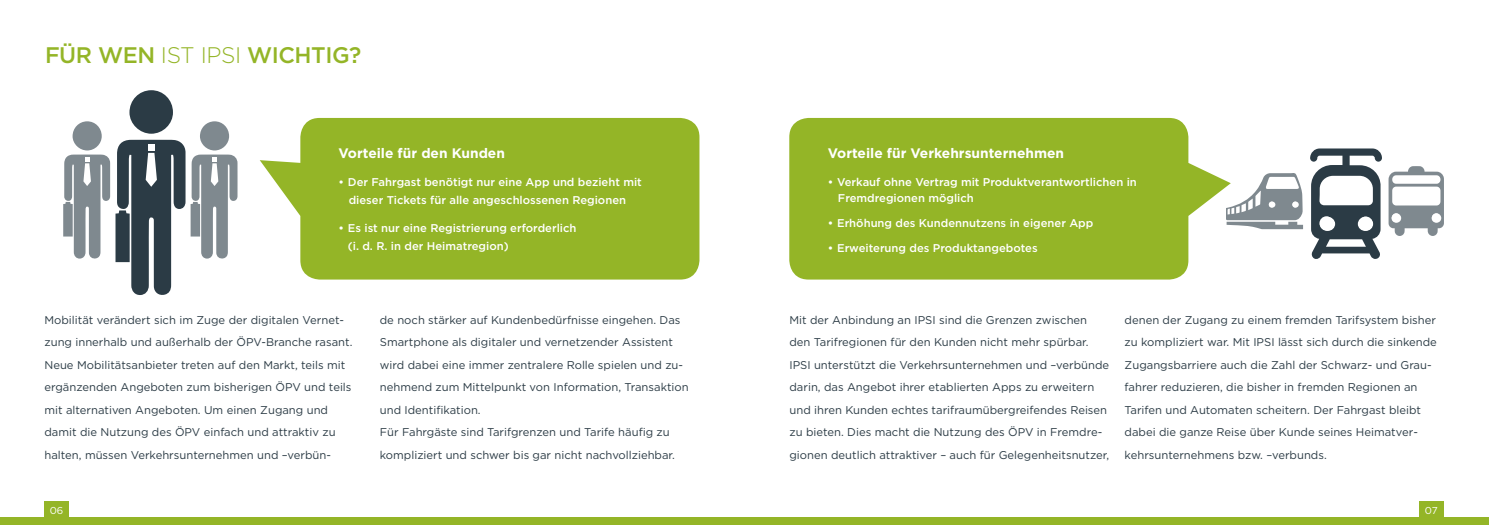
<style>
.page{position:relative;width:1489px;height:525px;background:#fff}
.page>*{position:absolute;margin:0;border:0;box-sizing:border-box;transform-origin:0 0}
.t1{font:500 22.5px "Gotham";letter-spacing:-.02em;color:#94b527}
.t2{font:700 13.75px "Gotham";color:#fff}
.t3{font:11.25px/22.5px "Gotham";color:#2b3b45}
.t4{font:500 11.25px/18.5px "Gotham";color:#fff}
.t5{font:10px "Gotham";color:#fff}
.s1{font-weight:300}
</style>
<div class="page">
<div style="left:0;top:517px;width:1488px;height:7px;background:#94b527"></div>
<div style="left:1419px;top:501px;width:24px;height:23px;background:#94b527"></div>
<div style="left:44px;top:501px;width:25px;height:23px;background:#94b527"></div>
<svg style="left:260px;top:118px;width:439px;height:161px;fill:#94b527"></svg>
<svg style="left:789px;top:118px;width:436px;height:161px;fill:#94b527"></svg>
<div style="left:129px;top:90px;width:44px;height:44px;background:#2b3b45;border-radius:50%"></div>
<div style="left:72px;top:121px;width:30px;height:29px;background:#7f898f;border-radius:50%"></div>
<div style="left:200px;top:121px;width:29px;height:29px;background:#7f898f;border-radius:50%"></div>
<svg style="left:63px;top:140px;width:174px;height:155px"></svg>
<svg style="left:1225px;top:173px;width:77px;height:56px"></svg>
<div style="left:1268px;top:201px;width:7px;height:6px;background:#fff;border-radius:50%"></div>
<svg style="left:1388px;top:166px;width:55px;height:70px"></svg>
<div style="left:1391px;top:213px;width:9px;height:10px;background:#fff;border-radius:50%"></div>
<div style="left:1431px;top:213px;width:10px;height:10px;background:#fff;border-radius:50%"></div>
<svg style="left:1310px;top:148px;width:71px;height:111px"></svg>
<div style="left:1319px;top:216px;width:16px;height:15px;background:#fff;border-radius:50%"></div>
<div style="left:1357px;top:216px;width:15px;height:15px;background:#fff;border-radius:50%"></div>
<h1 class="t1" style="left:45px;top:40px;width:318px">FÜR WEN <span class="s1">IST IPSI</span> WICHTIG?</h1>
<p class="t2" style="left:338px;top:144px;width:168px">Vorteile für den Kunden</p>
<p class="t4" style="left:338px;top:172px;width:305px;text-align:center">• Der Fahrgast benötigt nur eine App und bezieht mit dieser Tickets für alle angeschlossenen Regionen</p>
<p class="t4" style="left:348px;top:218px;width:230px;text-indent:-9px">• Es ist nur eine Registrierung erforderlich (i. d. R. in der Heimatregion)</p>
<p class="t2" style="left:827px;top:144px;width:238px">Vorteile für Verkehrsunternehmen</p>
<p class="t4" style="left:838px;top:173px;width:300px;line-height:16px;text-indent:-10px">• Verkauf ohne Vertrag mit Produktverantwortlichen in<br>Fremdregionen möglich</p>
<p class="t4" style="left:827px;top:213px;width:267px">• Erhöhung des Kundennutzens in eigener App</p>
<p class="t4" style="left:827px;top:238px;width:211px">• Erweiterung des Produktangebotes</p>
<p class="t3" style="left:44px;top:308px;width:309px">Mobilität verändert sich im Zuge der digitalen Vernet&shy;zung innerhalb und außerhalb der ÖPV-Branche rasant.<br>Neue Mobilitätsanbieter treten auf den Markt, teils mit ergänzenden Angeboten zum bisherigen ÖPV und teils mit alternativen Angeboten. Um einen Zugang und damit die Nutzung des ÖPV einfach und attraktiv zu halten, müssen Verkehrsunternehmen und –verbün-</p>
<p class="t3" style="left:380px;top:308px;width:310px">de noch stärker auf Kundenbedürfnisse eingehen. Das Smartphone als digitaler und vernetzender Assistent wird dabei eine immer zentralere Rolle spielen und zu&shy;nehmend zum Mittelpunkt von Information, Transaktion und Identifikation.<br>Für Fahrgäste sind Tarifgrenzen und Tarife häufig zu kompliziert und schwer bis gar nicht nachvollziehbar.</p>
<p class="t3" style="left:789px;top:308px;width:321px">Mit der Anbindung an IPSI sind die Grenzen zwischen den Tarifregionen für den Kunden nicht mehr spürbar.<br>IPSI unterstützt die Verkehrsunternehmen und –verbünde darin, das Angebot ihrer etablierten Apps zu erweitern und ihren Kunden echtes tarifraumübergreifendes Reisen zu bieten. Dies macht die Nutzung des ÖPV in Fremdre&shy;gionen deutlich attraktiver – auch für Gelegenheitsnutzer,</p>
<p class="t3" style="left:1124px;top:308px;width:314px">denen der Zugang zu einem fremden Tarifsystem bisher zu kompliziert war. Mit IPSI lässt sich durch die sinkende Zugangsbarriere auch die Zahl der Schwarz- und Grau&shy;fahrer reduzieren, die bisher in fremden Regionen an Tarifen und Automaten scheitern. Der Fahrgast bleibt dabei die ganze Reise über Kunde seines Heimatver&shy;kehrsunternehmens bzw. –verbunds.</p>
<p class="t5" style="left:50px;top:504px;width:15px">06</p>
<p class="t5" style="left:1424px;top:504px;width:14px">07</p>
</div>
